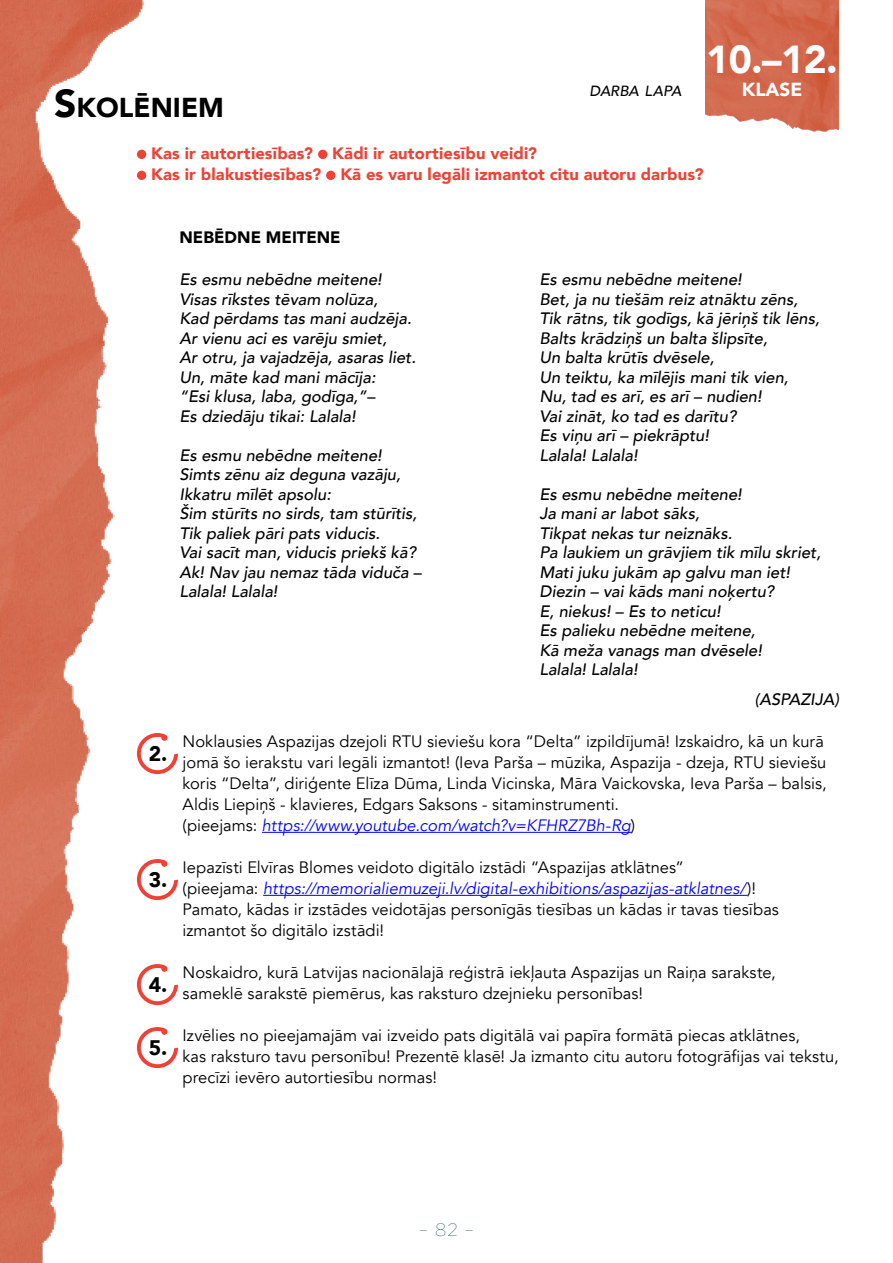
<style>
.page{position:relative;width:893px;height:1263px;background:#fff}
.page>*{position:absolute;margin:0;border:0;box-sizing:border-box;transform-origin:0 0}
.t1{font:900 39px "Avenir";color:#fff}
.t2{font:900 27.3px "Avenir";color:#000}
.t3{font:900 21px "Avenir";color:#000}
.t4{font:900 18.9px "Avenir";color:#fff}
.t5{font:100 18px "Gotham";color:#0a403d}
.t6{font:16.5px/21px "Avenir";color:#000}
.t7{font:italic 500 16.5px/19.5px "Avenir";color:#000}
.t8{font:900 16.5px/21px "Avenir";letter-spacing:.01em;color:#ef4136}
.t9{font:900 16.5px "Avenir";color:#000}
.t10{font:italic 500 14.7px "Avenir";letter-spacing:-.01em;color:#000}
.s1{font-size:39px}
.s2{font-style:italic;color:#00f}
</style>
<div class="page">
<img style="left:0;top:0;width:157px;height:1263px">
<img style="left:705px;top:0;width:134px;height:132px">
<hr style="left:262px;top:832px;width:369px;height:1px;background:#00f">
<hr style="left:263px;top:895px;width:484px;height:1px;background:#00f">
<svg style="left:137px;top:733px;width:41px;height:41px"></svg>
<svg style="left:137px;top:859px;width:41px;height:41px"></svg>
<svg style="left:137px;top:964px;width:41px;height:41px"></svg>
<svg style="left:137px;top:1027px;width:41px;height:41px"></svg>
<div style="left:137px;top:150px;width:9px;height:9px;background:#ef4136;border-radius:50%"></div>
<div style="left:318px;top:150px;width:9px;height:9px;background:#ef4136;border-radius:50%"></div>
<div style="left:137px;top:171px;width:9px;height:9px;background:#ef4136;border-radius:50%"></div>
<div style="left:326px;top:171px;width:9px;height:9px;background:#ef4136;border-radius:50%"></div>
<h2 class="t2" style="left:54px;top:84px;width:171px"><span class="s1">S</span>KOLĒNIEM</h2>
<p class="t10" style="left:590px;top:82px;width:93px">DARBA LAPA</p>
<h1 class="t1" style="left:706px;top:26px;width:133px">10.–12.</h1>
<p class="t4" style="left:742px;top:73px;width:62px">KLASE</p>
<p class="t8" style="left:151px;top:142px;width:554px">Kas ir autortiesības? Kādi ir autortiesību veidi?<br>Kas ir blakustiesības? Kā es varu legāli izmantot citu autoru darbus?</p>
<p class="t9" style="left:179px;top:223px;width:163px">NEBĒDNE MEITENE</p>
<p class="t7" style="left:179px;top:270px;width:238px">Es esmu nebēdne meitene!<br>Visas rīkstes tēvam nolūza,<br>Kad pērdams tas mani audzēja.<br>Ar vienu aci es varēju smiet,<br>Ar otru, ja vajadzēja, asaras liet.<br>Un, māte kad mani mācīja:<br>“Esi klusa, laba, godīga,”–<br>Es dziedāju tikai: Lalala!</p>
<p class="t7" style="left:179px;top:445px;width:244px">Es esmu nebēdne meitene!<br>Simts zēnu aiz deguna vazāju,<br>Ikkatru mīlēt apsolu:<br>Šim stūrīts no sirds, tam stūrītis,<br>Tik paliek pāri pats viducis.<br>Vai sacīt man, viducis priekš kā?<br>Ak! Nav jau nemaz tāda viduča –<br>Lalala! Lalala!</p>
<p class="t7" style="left:539px;top:270px;width:282px">Es esmu nebēdne meitene!<br>Bet, ja nu tiešām reiz atnāktu zēns,<br>Tik rātns, tik godīgs, kā jēriņš tik lēns,<br>Balts krādziņš un balta šlipsīte,<br>Un balta krūtīs dvēsele,<br>Un teiktu, ka mīlējis mani tik vien,<br>Nu, tad es arī, es arī – nudien!<br>Vai zināt, ko tad es darītu?<br>Es viņu arī – piekrāptu!<br>Lalala! Lalala!</p>
<p class="t7" style="left:539px;top:484px;width:283px">Es esmu nebēdne meitene!<br>Ja mani ar labot sāks,<br>Tikpat nekas tur neiznāks.<br>Pa laukiem un grāvjiem tik mīlu skriet,<br>Mati juku jukām ap galvu man iet!<br>Diezin – vai kāds mani noķertu?<br>E, niekus! – Es to neticu!<br>Es palieku nebēdne meitene,<br>Kā meža vanags man dvēsele!<br>Lalala! Lalala!</p>
<p class="t7" style="left:755px;top:690px;width:86px">(ASPAZIJA)</p>
<p class="t3" style="left:149px;top:735px;width:20px">2.</p>
<p class="t6" style="left:183px;top:731px;width:646px">Noklausies Aspazijas dzejoli RTU sieviešu kora “Delta” izpildījumā! Izskaidro, kā un kurā jomā šo ierakstu vari legāli izmantot! (Ieva Parša – mūzika, Aspazija - dzeja, RTU sieviešu koris “Delta”, diriģente Elīza Dūma, Linda Vicinska, Māra Vaickovska, Ieva Parša – balsis, Aldis Liepiņš - klavieres, Edgars Saksons - sitaminstrumenti.<br>(pieejams: <span class="s2">https://www.youtube.com/watch?v=KFHRZ7Bh-Rg</span>)</p>
<p class="t3" style="left:149px;top:861px;width:20px">3.</p>
<p class="t6" style="left:183px;top:857px;width:598px">Iepazīsti Elvīras Blomes veidoto digitālo izstādi “Aspazijas atklātnes”<br>(pieejama: <span class="s2">https://memorialiemuzeji.lv/digital-exhibitions/aspazijas-atklatnes/</span>)!<br>Pamato, kādas ir izstādes veidotājas personīgās tiesības un kādas ir tavas tiesības izmantot šo digitālo izstādi!</p>
<p class="t3" style="left:149px;top:966px;width:20px">4.</p>
<p class="t6" style="left:183px;top:962px;width:595px">Noskaidro, kurā Latvijas nacionālajā reģistrā iekļauta Aspazijas un Raiņa sarakste, sameklē sarakstē piemērus, kas raksturo dzejnieku personības!</p>
<p class="t3" style="left:149px;top:1029px;width:20px">5.</p>
<p class="t6" style="left:183px;top:1025px;width:658px">Izvēlies no pieejamajām vai izveido pats digitālā vai papīra formātā piecas atklātnes,<br>kas raksturo tavu personību! Prezentē klasē! Ja izmanto citu autoru fotogrāfijas vai tekstu, precīzi ievēro autortiesību normas!</p>
<p class="t5" style="left:419px;top:1219px;width:57px">– 82 –</p>
</div>
